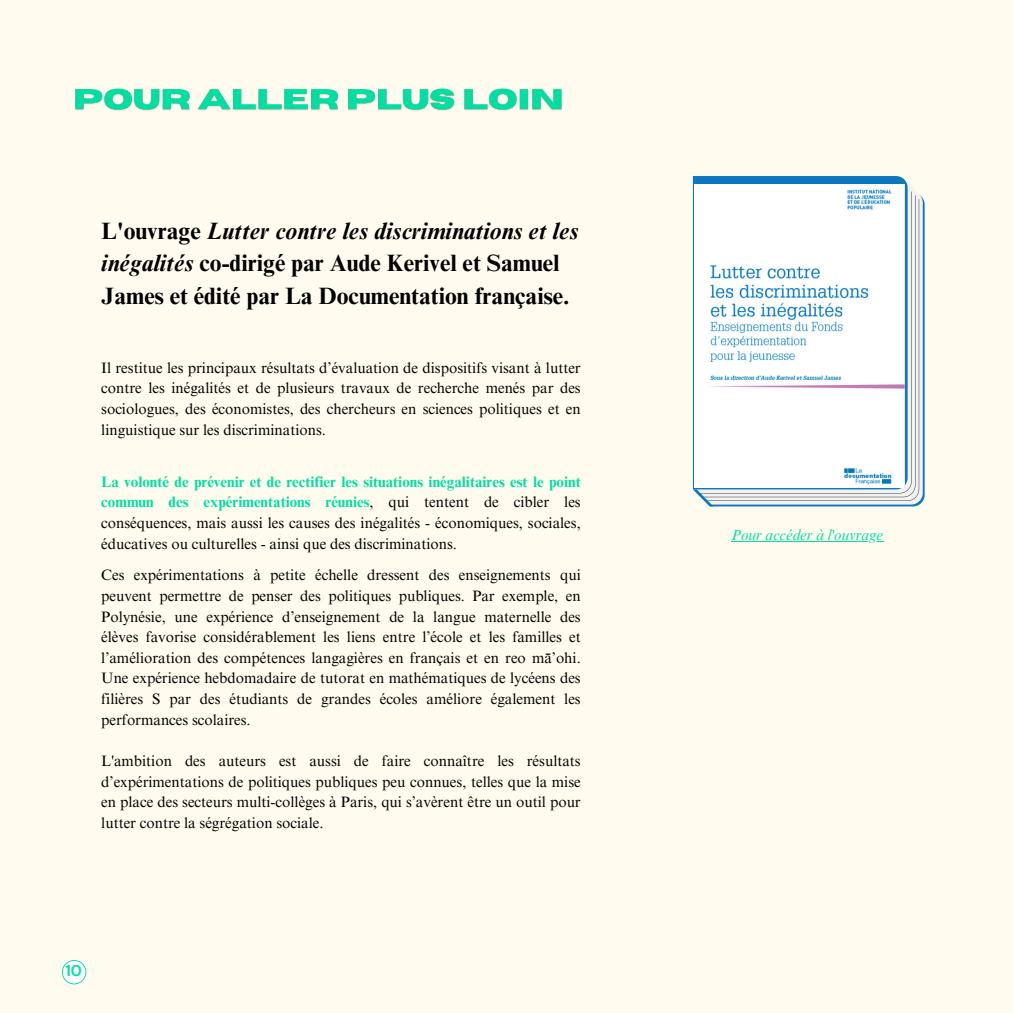
<style>
.page{position:relative;width:1013px;height:1013px;background:#fff}
.page>*{position:absolute;margin:0;border:0;box-sizing:border-box;transform-origin:0 0}
.t1{font:700 23.62px/32.8px "Times NRMT Pro";color:#000}
.t2{font:700 15.62px "DM Sans";color:#00dfa2}
.t3{font:15px/20.6px "Times NRMT Pro";color:#000;text-align:justify}
.t4{font:italic 15px "Times NRMT Pro";color:#00dfa2}
.s1{font-style:italic}
.s2{font-weight:700;color:#00dfa2}
</style>
<div class="page">
<div style="left:0;top:0;width:1012px;height:1012px;background:#fffcef"></div>
<svg style="left:62px;top:960px;width:24px;height:24px"></svg>
<svg style="left:713px;top:182px;width:209px;height:322px;fill:#f2f2f2"></svg>
<svg style="left:713px;top:199px;width:206px;height:302px;fill:#f2f2f2"></svg>
<svg style="left:693px;top:176px;width:214px;height:313px;background:#338cc8"></svg>
<svg style="left:693px;top:489px;width:20px;height:17px"></svg>
<img style="left:694px;top:184px;width:210px;height:303px">
<img style="left:75px;top:88px;width:487px;height:23px">
<hr style="left:731px;top:541px;width:152px;height:1px;background:#00dfa2">
<p class="t1" style="left:101px;top:217px;width:478px">L'ouvrage <span class="s1">Lutter contre les discriminations et les inégalités</span> co-dirigé par Aude Kerivel et Samuel<br>James et édité par La Documentation française.</p>
<p class="t3" style="left:101px;top:359px;width:481px">Il restitue les principaux résultats d’évaluation de dispositifs visant à lutter contre les inégalités et de plusieurs travaux de recherche menés par des sociologues, des économistes, des chercheurs en sciences politiques et en linguistique sur les discriminations.</p>
<p class="t3" style="left:101px;top:473px;width:481px"><span class="s2">La volonté de prévenir et de rectifier les situations inégalitaires est le point commun des expérimentations réunies</span>, qui tentent de cibler les conséquences, mais aussi les causes des inégalités - économiques, sociales, éducatives ou culturelles - ainsi que des discriminations.</p>
<p class="t3" style="left:101px;top:566px;width:481px">Ces expérimentations à petite échelle dressent des enseignements qui peuvent permettre de penser des politiques publiques. Par exemple, en Polynésie, une expérience d’enseignement de la langue maternelle des élèves favorise considérablement les liens entre l’école et les familles et l’amélioration des compétences langagières en français et en reo mā’ohi.<br>Une expérience hebdomadaire de tutorat en mathématiques de lycéens des filières S par des étudiants de grandes écoles améliore également les performances scolaires.</p>
<p class="t3" style="left:101px;top:752px;width:481px">L'ambition des auteurs est aussi de faire connaître les résultats d’expérimentations de politiques publiques peu connues, telles que la mise en place des secteurs multi-collèges à Paris, qui s’avèrent être un outil pour lutter contre la ségrégation sociale.</p>
<p class="t2" style="left:65px;top:960px;width:18px">10</p>
<p class="t4" style="left:731px;top:529px;width:154px">Pour accéder à l'ouvrage</p>
</div>
